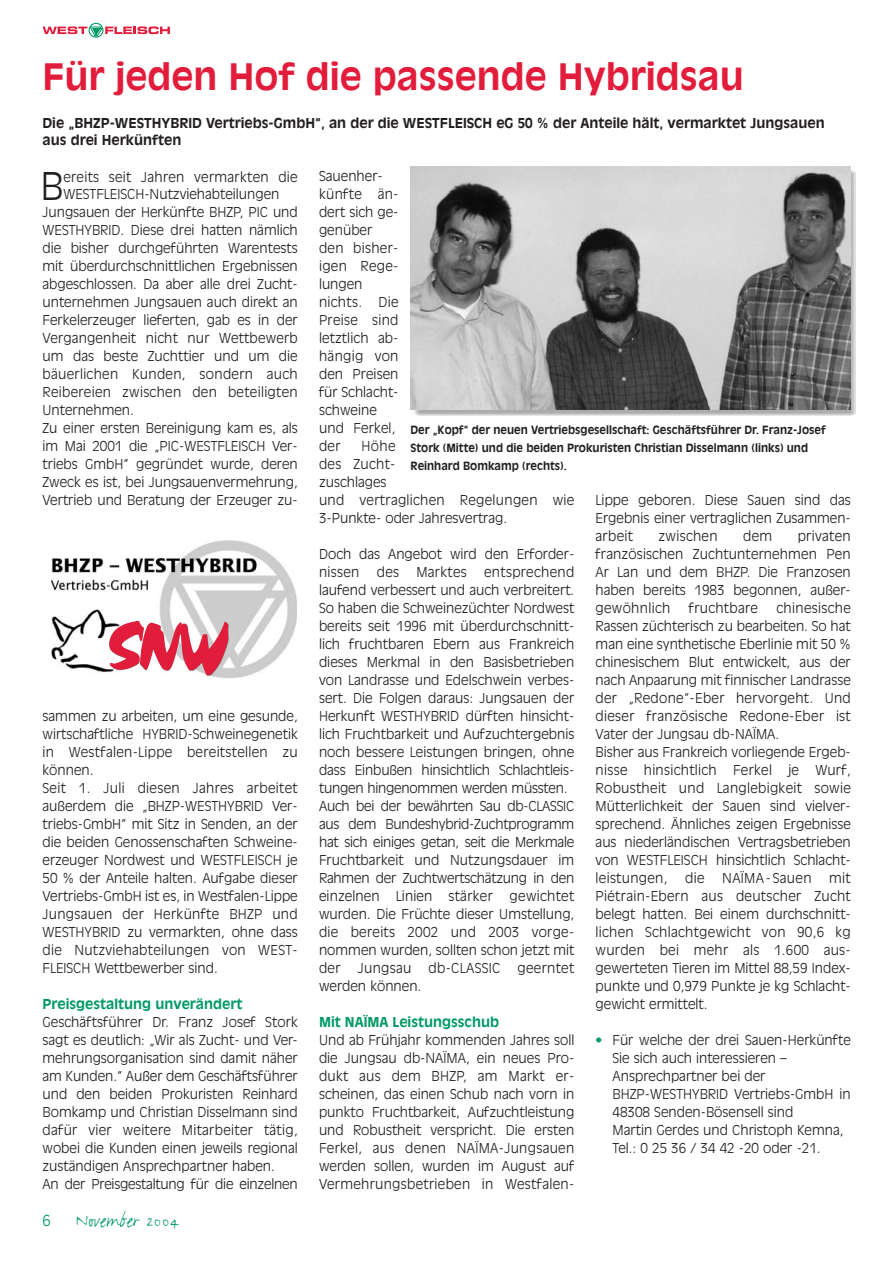
<style>
.page{position:relative;width:893px;height:1263px;background:#fff}
.page>*{position:absolute;margin:0;border:0;box-sizing:border-box;transform-origin:0 0}
.t1{font:300 37.8px "Antique Olive";color:#231f20}
.t2{font:700 36px "Antique Olive";color:#e21d3c}
.t3{font:21px "FF Justlefthand";color:#009964}
.t4{font:300 13.5px/18px "Antique Olive";color:#231f20}
.t5{font:300 13.5px/18px "Antique Olive";letter-spacing:.02em;color:#231f20}
.t6{font:700 13.5px/18px "Antique Olive";color:#231f20}
.t7{font:700 13.5px "Antique Olive";color:#009964}
.t8{font:700 11.25px/18px "Antique Olive";color:#231f20;scale:.95 1}
.s1{color:#009964}
.s2{font-family:"Antique Olive";font-weight:300;font-size:15px}
</style>
<div class="page">
<img style="left:415px;top:171px;width:440px;height:244px">
<div style="left:89px;top:23px;width:14px;height:15px;border:1px solid #009964;border-radius:50%"></div>
<svg style="left:43px;top:26px;width:127px;height:12px"></svg>
<img style="left:52px;top:541px;width:245px;height:138px">
<svg style="left:109px;top:621px;width:120px;height:54px"></svg>
<img style="left:410px;top:166px;width:440px;height:244px">
<h2 class="t2" style="left:43px;top:63px;width:702px">Für jeden Hof die passende Hybridsau</h2>
<p class="t6" style="left:43px;top:114px;width:783px">Die „BHZP-WESTHYBRID Vertriebs-GmbH“, an der die WESTFLEISCH eG 50 % der Anteile hält, vermarktet Jungsauen aus drei Herkünften</p>
<h1 class="t1" style="left:40px;top:170px;width:25px">B</h1>
<p class="t5" style="left:63px;top:168px;width:236px">ereits seit Jahren vermarkten die</p>
<p class="t4" style="left:319px;top:168px;width:81px">Sauenher&shy;künfte än&shy;dert sich ge&shy;genüber den bisher&shy;igen Rege&shy;lungen nichts. Die<br>Preise sind letztlich ab&shy;hängig von den Preisen für Schlacht&shy;schweine und Ferkel, der</p>
<p class="t4" style="left:63px;top:186px;width:217px">WESTFLEISCH-Nutzviehabteilungen</p>
<p class="t4" style="left:43px;top:204px;width:257px">Jungsauen der Herkünfte BHZP, PIC und</p>
<p class="t4" style="left:43px;top:222px;width:257px">WESTHYBRID. Diese drei hatten nämlich</p>
<p class="t4" style="left:43px;top:240px;width:257px">die bisher durchgeführten Warentests</p>
<p class="t4" style="left:43px;top:258px;width:257px">mit überdurchschnittlichen Ergebnissen</p>
<p class="t4" style="left:43px;top:276px;width:257px">abgeschlossen. Da aber alle drei Zucht-</p>
<p class="t4" style="left:43px;top:294px;width:257px">unternehmen Jungsauen auch direkt an</p>
<p class="t4" style="left:43px;top:312px;width:257px">Ferkelerzeuger lieferten, gab es in der</p>
<p class="t4" style="left:43px;top:330px;width:257px">Vergangenheit nicht nur Wettbewerb</p>
<p class="t4" style="left:43px;top:348px;width:257px">um das beste Zuchttier und um die</p>
<p class="t5" style="left:43px;top:366px;width:257px">bäuerlichen Kunden, sondern auch</p>
<p class="t5" style="left:43px;top:384px;width:257px">Reibereien zwischen den beteiligten</p>
<p class="t4" style="left:43px;top:402px;width:93px">Unternehmen.</p>
<p class="t4" style="left:43px;top:420px;width:257px">Zu einer ersten Bereinigung kam es, als</p>
<p class="t4" style="left:43px;top:438px;width:257px">im Mai 2001 die „PIC-WESTFLEISCH Ver-</p>
<p class="t4" style="left:43px;top:456px;width:257px">triebs GmbH“ gegründet wurde, deren</p>
<p class="t4" style="left:43px;top:474px;width:257px">Zweck es ist, bei Jungsauenvermehrung,</p>
<p class="t4" style="left:43px;top:492px;width:257px">Vertrieb und Beratung der Erzeuger zu-</p>
<p class="t8" style="left:410px;top:421px;width:438px">Der „Kopf“ der neuen Vertriebsgesellschaft: Geschäftsführer Dr. Franz-Josef<br>Stork (Mitte) und die beiden Prokuristen Christian Disselmann (links) und<br>Reinhard Bomkamp (rechts).</p>
<p class="t5" style="left:319px;top:438px;width:257px;text-indent:43px">Höhe<br>des Zucht-<br>zuschlages<br>und vertraglichen Regelungen wie<br>3-Punkte- oder Jahresvertrag.</p>
<p class="t4" style="left:319px;top:546px;width:257px">Doch das Angebot wird den Erforder&shy;nissen</p>
<p class="t4" style="left:595px;top:492px;width:257px;text-align:justify">Lippe geboren. Diese Sauen sind das Ergebnis einer vertraglichen Zusammen&shy;arbeit</p>
<p class="t4" style="left:595px;top:528px;width:257px;text-align:justify;text-indent:202px">privaten französischen Zuchtunternehmen Pen Ar Lan und dem BHZP. Die Franzosen haben bereits 1983 begonnen, außer&shy;gewöhnlich</p>
<p class="t5" style="left:658px;top:528px;width:61px">zwischen</p>
<p class="t4" style="left:743px;top:528px;width:31px">dem</p>
<p class="t4" style="left:319px;top:564px;width:257px;text-indent:165px">entsprechend laufend verbessert und auch verbreitert.<br>So haben die Schweinezüchter Nordwest bereits seit 1996 mit überdurchschnitt&shy;lich fruchtbaren Ebern aus Frankreich dieses Merkmal in den Basisbetrieben von Landrasse und Edelschwein verbes&shy;sert. Die Folgen daraus: Jungsauen der Herkunft WESTHYBRID dürften hinsicht&shy;lich Fruchtbarkeit und Aufzuchtergebnis noch bessere Leistungen bringen, ohne dass Einbußen hinsichtlich Schlachtleis&shy;tungen hingenommen werden müssten.<br>Auch bei der bewährten Sau db-CLASSIC aus dem Bundeshybrid-Zuchtprogramm hat sich einiges getan, seit die Merkmale Fruchtbarkeit und Nutzungsdauer im Rahmen der Zuchtwertschätzung in den einzelnen Linien stärker gewichtet wurden. Die Früchte dieser Umstellung, die bereits 2002 und 2003 vorge&shy;nommen wurden, sollten schon jetzt mit der</p>
<p class="t4" style="left:377px;top:564px;width:24px">des</p>
<p class="t5" style="left:416px;top:564px;width:52px">Marktes</p>
<p class="t4" style="left:595px;top:600px;width:257px;text-indent:181px">chinesische Rassen züchterisch zu bearbeiten. So hat man eine synthetische Eberlinie mit 50 % chinesischem Blut entwickelt, aus der nach Anpaarung mit finnischer Landrasse der „Redone“-Eber hervorgeht. Und dieser französische Redone-Eber ist Vater der Jungsau db-NAÏMA.<br>Bisher aus Frankreich vorliegende Ergeb&shy;nisse hinsichtlich Ferkel je Wurf, Robustheit und Langlebigkeit sowie Mütterlichkeit der Sauen sind vielver&shy;sprechend. Ähnliches zeigen Ergebnisse aus niederländischen Vertragsbetrieben von WESTFLEISCH hinsichtlich Schlacht&shy;leistungen,</p>
<p class="t5" style="left:688px;top:600px;width:71px">fruchtbare</p>
<p class="t4" style="left:43px;top:708px;width:257px">sammen zu arbeiten, um eine gesunde, wirtschaftliche HYBRID-Schweinegenetik in Westfalen-Lippe bereitstellen zu können.<br>Seit 1. Juli diesen Jahres arbeitet außerdem die „BHZP-WESTHYBRID Ver&shy;triebs-GmbH“ mit Sitz in Senden, an der die beiden Genossenschaften Schweine&shy;erzeuger Nordwest und WESTFLEISCH je 50 % der Anteile halten. Aufgabe dieser Vertriebs-GmbH ist es, in Westfalen-Lippe Jungsauen der Herkünfte BHZP und WESTHYBRID zu vermarkten, ohne dass die Nutzviehabteilungen von WEST-FLEISCH Wettbewerber sind.</p>
<p class="t7" style="left:43px;top:999px;width:201px">Preisgestaltung unverändert</p>
<p class="t4" style="left:43px;top:1014px;width:257px">Geschäftsführer Dr. Franz Josef Stork sagt es deutlich: „Wir als Zucht- und Ver&shy;mehrungsorganisation sind damit näher am Kunden.“ Außer dem Geschäftsführer und den beiden Prokuristen Reinhard Bomkamp und Christian Disselmann sind dafür vier weitere Mitarbeiter tätig, wobei die Kunden einen jeweils regional zuständigen Ansprechpartner haben.<br>An der Preisgestaltung für die einzelnen</p>
<p class="t4" style="left:685px;top:870px;width:21px">die</p>
<p class="t5" style="left:722px;top:870px;width:91px">NAÏMA-Sauen</p>
<p class="t4" style="left:595px;top:870px;width:257px;text-align:justify;text-indent:234px">mit Piétrain-Ebern aus deutscher Zucht belegt hatten. Bei einem durchschnitt&shy;lichen Schlachtgewicht von 90,6 kg wurden bei mehr als 1.600 aus&shy;gewerteten Tieren im Mittel 88,59 Index&shy;punkte und 0,979 Punkte je kg Schlacht&shy;gewicht ermittelt.</p>
<p class="t4" style="left:612px;top:1032px;width:240px;text-indent:-17px"><span class="s1">•</span> Für welche der drei Sauen-Herkünfte<br>Sie sich auch interessieren –<br>Ansprechpartner bei der<br>BHZP-WESTHYBRID Vertriebs-GmbH in<br>48308 Senden-Bösensell sind<br>Martin Gerdes und Christoph Kemna,<br>Tel.: 0 25 36 / 34 42 -20 oder -21.</p>
<p class="t5" style="left:358px;top:960px;width:55px">Jungsau</p>
<p class="t5" style="left:428px;top:960px;width:73px">db-CLASSIC</p>
<p class="t5" style="left:517px;top:960px;width:58px">geerntet</p>
<p class="t4" style="left:319px;top:978px;width:104px">werden können.</p>
<p class="t7" style="left:319px;top:1017px;width:182px">Mit NAÏMA Leistungsschub</p>
<p class="t4" style="left:319px;top:1032px;width:257px;text-align:justify">Und ab Frühjahr kommenden Jahres soll die Jungsau db-NAÏMA, ein neues Pro&shy;dukt aus dem BHZP, am Markt er&shy;scheinen, das einen Schub nach vorn in punkto Fruchtbarkeit, Aufzuchtleistung und Robustheit verspricht. Die ersten Ferkel, aus denen NAÏMA-Jungsauen werden sollen, wurden im August auf Vermehrungsbetrieben in Westfalen-</p>
<h3 class="t3" style="left:43px;top:1213px;width:137px"><span class="s2">6</span> November 2004</h3>
</div>
